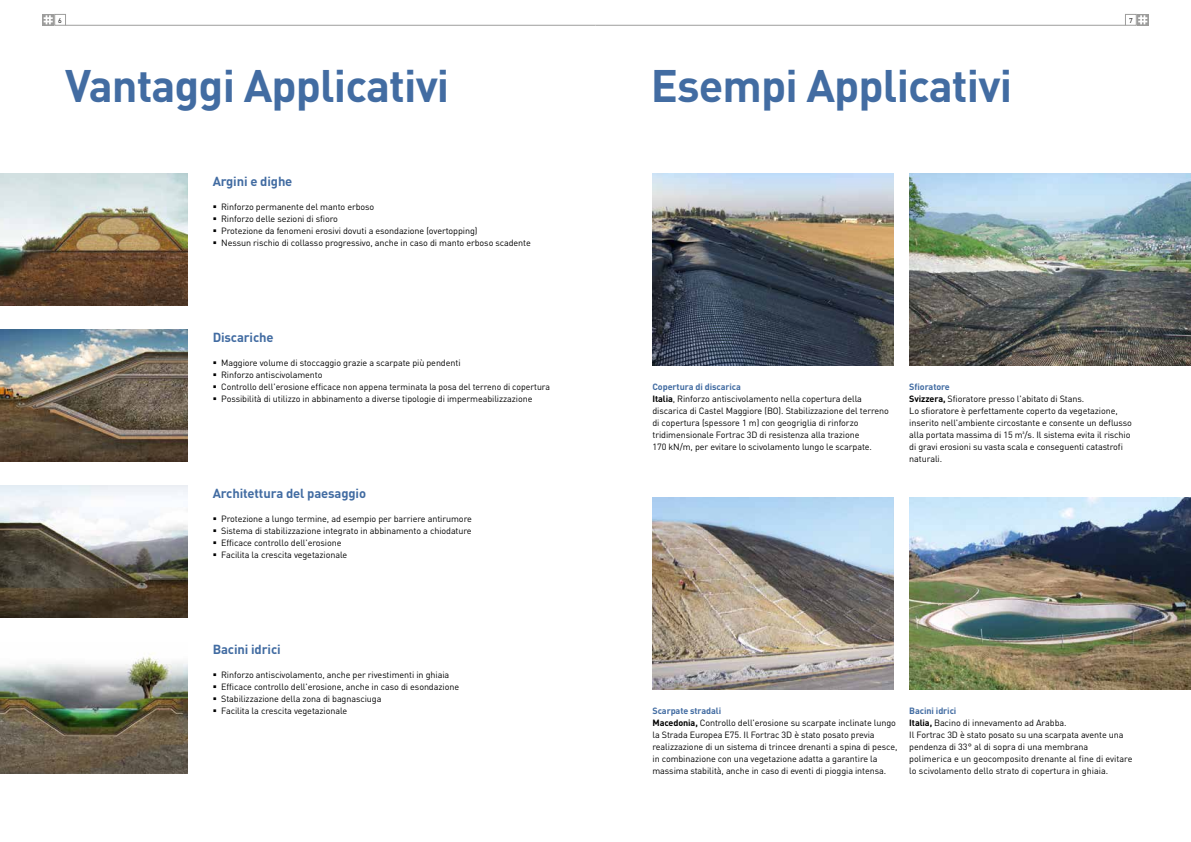
<style>
.page{position:relative;width:1191px;height:842px;background:#fff}
.page>*{position:absolute;margin:0;border:0;box-sizing:border-box;transform-origin:0 0}
.t1{font:700 45px "DIN Pro";letter-spacing:-.02em;color:#426ca2}
.t2{font:700 13px "DIN Pro";letter-spacing:-.01em;color:#426ca2}
.t3{font:9px/12px "DIN Pro";letter-spacing:-.01em;color:#000}
.t4{font:7px "DIN Pro";color:#000}
.s1{font-weight:700;color:#426ca2}
.s2{font-weight:700}
</style>
<div class="page">
<img style="left:0;top:174px;width:188px;height:132px">
<img style="left:0;top:330px;width:188px;height:132px">
<img style="left:0;top:485px;width:188px;height:133px">
<img style="left:0;top:653px;width:188px;height:121px">
<img style="left:909px;top:174px;width:282px;height:192px">
<img style="left:909px;top:498px;width:282px;height:192px">
<img style="left:652px;top:174px;width:241px;height:192px">
<img style="left:652px;top:498px;width:241px;height:192px">
<svg style="left:43px;top:14px;width:11px;height:12px"></svg>
<svg style="left:44px;top:15px;width:9px;height:9px"></svg>
<div style="left:54px;top:14px;width:12px;height:12px;border:1px solid #9d9d9c"></div>
<hr style="left:66px;top:25px;width:529px;height:1px;background:#9d9d9c">
<hr style="left:595px;top:25px;width:530px;height:1px;background:#9d9d9c">
<svg style="left:1137px;top:14px;width:11px;height:12px"></svg>
<svg style="left:1138px;top:15px;width:9px;height:9px"></svg>
<div style="left:1125px;top:14px;width:11px;height:12px;border:1px solid #9d9d9c"></div>
<p class="t4" style="left:58px;top:15px;width:5px">6</p>
<p class="t4" style="left:1129px;top:15px;width:5px">7</p>
<h1 class="t1" style="left:65px;top:51px;width:385px">Vantaggi Applicativi</h1>
<h1 class="t1" style="left:651px;top:51px;width:363px">Esempi Applicativi</h1>
<h2 class="t2" style="left:213px;top:171px;width:81px">Argini e dighe</h2>
<p class="t3" style="left:213px;top:200px;width:163px">▪ Rinforzo permanente del manto erboso</p>
<p class="t3" style="left:213px;top:212px;width:127px">▪ Rinforzo delle sezioni di sfioro</p>
<p class="t3" style="left:213px;top:224px;width:266px">▪ Protezione da fenomeni erosivi dovuti a esondazione (overtopping)</p>
<p class="t3" style="left:213px;top:236px;width:320px">▪ Nessun rischio di collasso progressivo, anche in caso di manto erboso scadente</p>
<h2 class="t2" style="left:213px;top:327px;width:63px">Discariche</h2>
<p class="t3" style="left:213px;top:356px;width:249px">▪ Maggiore volume di stoccaggio grazie a scarpate più pendenti</p>
<p class="t3" style="left:213px;top:368px;width:111px">▪ Rinforzo antiscivolamento</p>
<p class="t3" style="left:213px;top:380px;width:339px">▪ Controllo dell'erosione efficace non appena terminata la posa del terreno di copertura</p>
<p class="t3" style="left:213px;top:392px;width:321px">▪ Possibilità di utilizzo in abbinamento a diverse tipologie di impermeabilizzazione</p>
<h2 class="t2" style="left:213px;top:483px;width:155px">Architettura del paesaggio</h2>
<p class="t3" style="left:213px;top:512px;width:261px">▪ Protezione a lungo termine, ad esempio per barriere antirumore</p>
<p class="t3" style="left:213px;top:524px;width:260px">▪ Sistema di stabilizzazione integrato in abbinamento a chiodature</p>
<p class="t3" style="left:213px;top:536px;width:130px">▪ Efficace controllo dell'erosione</p>
<p class="t3" style="left:213px;top:548px;width:136px">▪ Facilita la crescita vegetazionale</p>
<h2 class="t2" style="left:213px;top:639px;width:70px">Bacini idrici</h2>
<p class="t3" style="left:213px;top:668px;width:238px">▪ Rinforzo antiscivolamento, anche per rivestimenti in ghiaia</p>
<p class="t3" style="left:213px;top:680px;width:248px">▪ Efficace controllo dell'erosione, anche in caso di esondazione</p>
<p class="t3" style="left:213px;top:692px;width:170px">▪ Stabilizzazione della zona di bagnasciuga</p>
<p class="t3" style="left:213px;top:704px;width:136px">▪ Facilita la crescita vegetazionale</p>
<p class="t3" style="left:652px;top:380px;width:238px"><span class="s1">Copertura di discarica<br></span><span class="s2">Italia</span>, Rinforzo antiscivolamento nella copertura della discarica di Castel Maggiore (BO). Stabilizzazione del terreno di copertura (spessore 1 m) con geogriglia di rinforzo tridimensionale Fortrac 3D di resistenza alla trazione<br>170 kN/m, per evitare lo scivolamento lungo le scarpate.</p>
<p class="t3" style="left:909px;top:380px;width:224px"><span class="s1">Sfioratore<br></span><span class="s2">Svizzera,</span> Sfioratore presso l'abitato di Stans.<br>Lo sfioratore è perfettamente coperto da vegetazione, inserito nell'ambiente circostante e consente un deflusso alla portata massima di 15 m³/s. Il sistema evita il rischio di gravi erosioni su vasta scala e conseguenti catastrofi naturali.</p>
<p class="t3" style="left:652px;top:704px;width:246px"><span class="s1">Scarpate stradali<br></span><span class="s2">Macedonia,</span> Controllo dell'erosione su scarpate inclinate lungo la Strada Europea E75. Il Fortrac 3D è stato posato previa realizzazione di un sistema di trincee drenanti a spina di pesce, in combinazione con una vegetazione adatta a garantire la massima stabilità, anche in caso di eventi di pioggia intensa.</p>
<p class="t3" style="left:909px;top:704px;width:225px"><span class="s1">Bacini idrici<br></span><span class="s2">Italia,</span> Bacino di innevamento ad Arabba.<br>Il Fortrac 3D è stato posato su una scarpata avente una pendenza di 33° al di sopra di una membrana polimerica e un geocomposito drenante al fine di evitare lo scivolamento dello strato di copertura in ghiaia.</p>
</div>
